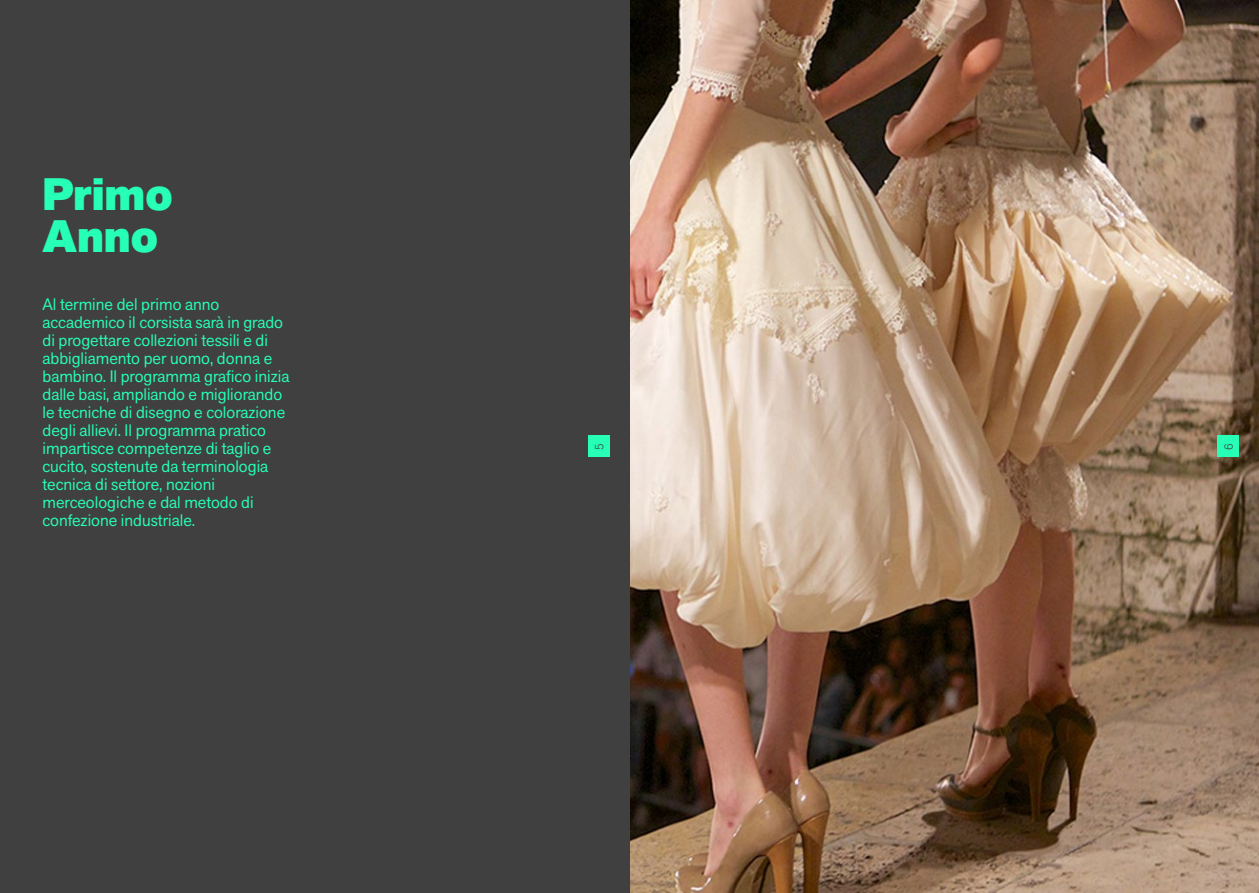
<style>
.page{position:relative;width:1259px;height:893px;background:#fff}
.page>*{position:absolute;margin:0;border:0;box-sizing:border-box;transform-origin:0 0}
.t1{font:800 45px/42px "Akzid Grtsk Next";color:#26ffb5}
.t2{font:16.5px/18px "Akzid Grtsk Next";color:#26ffb5}
.t3{font:300 12px "Akzid Grtsk Next";color:#404040}
</style>
<div class="page">
<img style="left:629px;top:0;width:630px;height:893px">
<div style="left:0;top:0;width:629px;height:893px;background:#404040"></div>
<div style="left:588px;top:436px;width:21px;height:21px;background:#26ffb5"></div>
<div style="left:1217px;top:436px;width:21px;height:21px;background:#26ffb5"></div>
<h1 class="t1" style="left:43px;top:174px;width:132px">Primo<br>Anno</h1>
<p class="t2" style="left:43px;top:295px;width:248px">Al termine del primo anno accademico il corsista sarà in grado di progettare collezioni tessili e di abbigliamento per uomo, donna e bambino. Il programma grafico inizia dalle basi, ampliando e migliorando le tecniche di disegno e colorazione degli allievi. Il programma pratico impartisce competenze di taglio e cucito, sostenute da terminologia tecnica di settore, nozioni merceologiche e dal metodo di confezione industriale.</p>
<p class="t3" style="left:591px;top:450px;width:8px;rotate:-90deg">5</p>
<p class="t3" style="left:1220px;top:450px;width:8px;rotate:-90deg">6</p>
</div>
